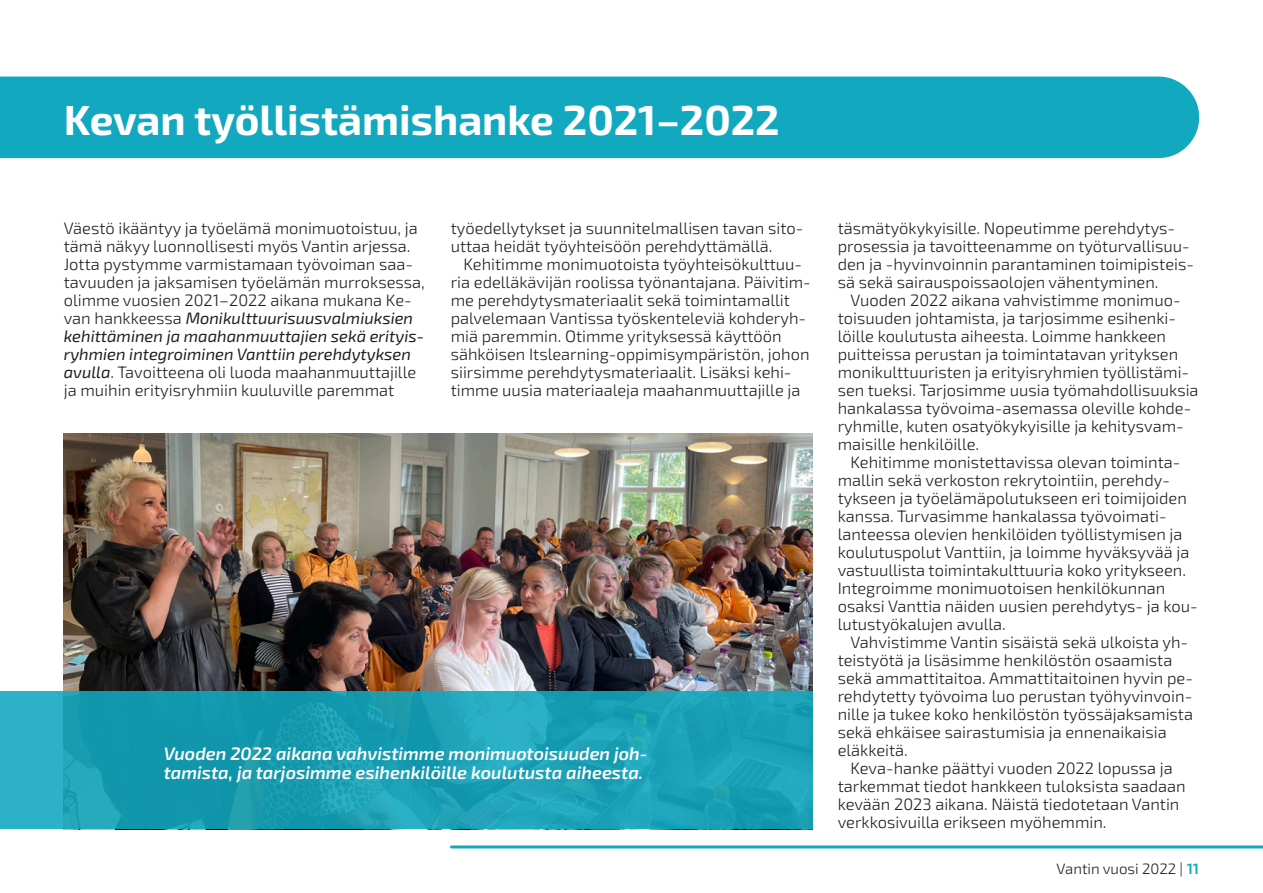
<style>
.page{position:relative;width:1263px;height:893px;background:#fff}
.page>*{position:absolute;margin:0;border:0;box-sizing:border-box;transform-origin:0 0}
.Otsikko{font:700 42px "Exo 2";color:#fff}
.Leipis{font:italic 600 18px/19.4px "Exo 2";color:#fff}
.Leipis-2{font:16.5px/18px "Exo 2";color:#231f20}
._1__kpl{font:16.5px/18px "Exo 2";color:#231f20}
.t1{font:15px "Exo 2";color:#231f20}
.s1{font-style:italic}
.s2{font-weight:600;color:#11a8c0}
</style>
<div class="page">
<hr style="left:451px;top:845px;width:812px;height:3px;background:#11a8c0">
<img style="left:64px;top:434px;width:748px;height:258px">
<div style="left:0;top:77px;width:1199px;height:81px;background:#11a8c0"></div>
<svg style="left:0;top:692px;width:812px;height:137px;background:#1ba0b5"></svg>
<p class="Otsikko" style="left:64px;top:91px;width:717px">Kevan työllistämishanke 2021–2022</p>
<p class="_1__kpl" style="left:64px;top:219px;width:362px">Väestö ikääntyy ja työelämä monimuotoistuu, ja tämä näkyy luonnollisesti myös Vantin arjessa.<br>Jotta pystymme varmistamaan työvoiman saa&shy;tavuuden ja jaksamisen työelämän murroksessa, olimme vuosien 2021–2022 aikana mukana Ke&shy;van hankkeessa <span class="s1">Monikulttuurisuusvalmiuksien kehittäminen ja maahanmuuttajien sekä erityis&shy;ryhmien integroiminen Vanttiin perehdytyksen avulla</span>. Tavoitteena oli luoda maahanmuuttajille ja muihin erityisryhmiin kuuluville paremmat</p>
<p class="_1__kpl" style="left:451px;top:219px;width:354px">työedellytykset ja suunnitelmallisen tavan sito&shy;uttaa heidät työyhteisöön perehdyttämällä.</p>
<p class="Leipis-2" style="left:451px;top:255px;width:362px;text-indent:13px">Kehitimme monimuotoista työyhteisökulttuu&shy;ria edelläkävijän roolissa työnantajana. Päivitim&shy;me perehdytysmateriaalit sekä toimintamallit palvelemaan Vantissa työskenteleviä kohderyh&shy;miä paremmin. Otimme yrityksessä käyttöön sähköisen Itslearning-oppimisympäristön, johon siirsimme perehdytysmateriaalit. Lisäksi kehi&shy;timme uusia materiaaleja maahanmuuttajille ja</p>
<p class="Leipis" style="left:164px;top:743px;width:485px">Vuoden 2022 aikana vahvistimme monimuotoisuuden joh&shy;tamista, ja tarjosimme esihenkilöille koulutusta aiheesta.</p>
<p class="Leipis-2" style="left:838px;top:219px;width:358px">täsmätyökykyisille. Nopeutimme perehdytys&shy;prosessia ja tavoitteenamme on työturvallisuu&shy;den ja -hyvinvoinnin parantaminen toimipisteis&shy;sä sekä sairauspoissaolojen vähentyminen.</p>
<p class="Leipis-2" style="left:838px;top:291px;width:362px;text-indent:13px">Vuoden 2022 aikana vahvistimme monimuo&shy;toisuuden johtamista, ja tarjosimme esihenki&shy;löille koulutusta aiheesta. Loimme hankkeen puitteissa perustan ja toimintatavan yrityksen monikulttuuristen ja erityisryhmien työllistämi&shy;sen tueksi. Tarjosimme uusia työmahdollisuuksia hankalassa työvoima-asemassa oleville kohde&shy;ryhmille, kuten osatyökykyisille ja kehitysvam&shy;maisille henkilöille.</p>
<p class="Leipis-2" style="left:838px;top:453px;width:362px;text-indent:13px">Kehitimme monistettavissa olevan toiminta&shy;mallin sekä verkoston rekrytointiin, perehdy&shy;tykseen ja työelämäpolutukseen eri toimijoiden kanssa. Turvasimme hankalassa työvoimati&shy;lanteessa olevien henkilöiden työllistymisen ja koulutuspolut Vanttiin, ja loimme hyväksyvää ja vastuullista toimintakulttuuria koko yritykseen.<br>Integroimme monimuotoisen henkilökunnan osaksi Vanttia näiden uusien perehdytys- ja kou&shy;lutustyökalujen avulla.</p>
<p class="Leipis-2" style="left:838px;top:633px;width:357px;text-indent:13px">Vahvistimme Vantin sisäistä sekä ulkoista yh&shy;teistyötä ja lisäsimme henkilöstön osaamista sekä ammattitaitoa. Ammattitaitoinen hyvin pe&shy;rehdytetty työvoima luo perustan työhyvinvoin&shy;nille ja tukee koko henkilöstön työssäjaksamista sekä ehkäisee sairastumisia ja ennenaikaisia eläkkeitä.</p>
<p class="Leipis-2" style="left:838px;top:759px;width:350px;text-indent:13px">Keva-hanke päättyi vuoden 2022 lopussa ja tarkemmat tiedot hankkeen tuloksista saadaan kevään 2023 aikana. Näistä tiedotetaan Vantin verkkosivuilla erikseen myöhemmin.</p>
<p class="t1" style="left:1056px;top:858px;width:144px">Vantin vuosi 2022 | <span class="s2">11</span></p>
</div>
